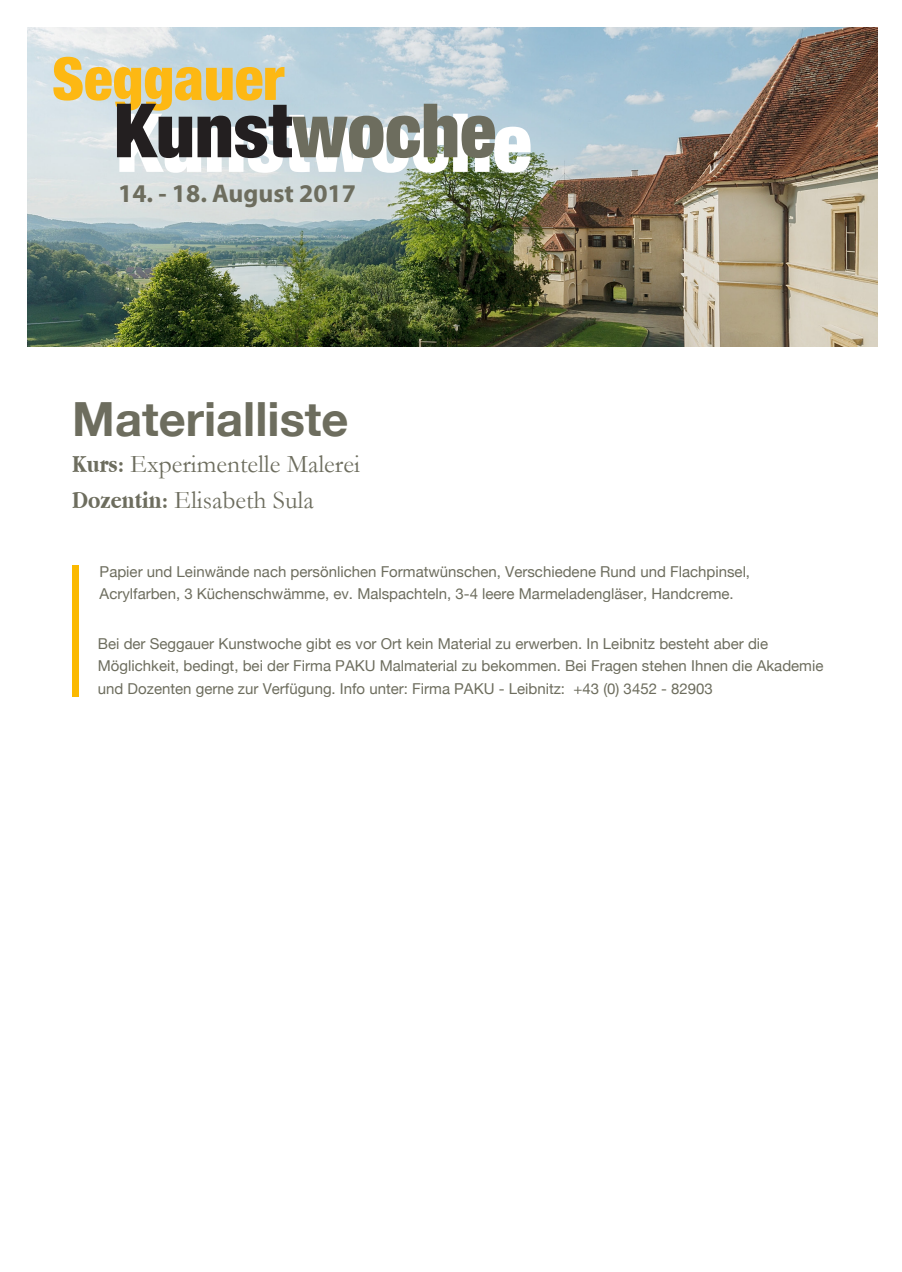
<style>
.page{position:relative;width:902px;height:1272px;background:#fff}
.page>*{position:absolute;margin:0;border:0;box-sizing:border-box;transform-origin:0 0}
.t1{font:700 47.1px "Helvetica Neue";color:#6d6d5e}
.t2{font:700 25.65px "Myriad Pro";color:#6d6d5e}
.t3{font:25.5px "Garamond";color:#6d6d5e}
.t4{font:15px/22.5px "Helvetica Neue";color:#6d6d5e}
.s1{font-family:"Apple Garamond";font-weight:700}
</style>
<div class="page">
<img style="left:28px;top:28px;width:849px;height:318px">
<svg style="left:53px;top:57px;width:477px;height:116px;background:#b7b9ab"></svg>
<div style="left:72px;top:565px;width:6px;height:131px;background:#fbb900"></div>
<h2 class="t2" style="left:118px;top:177px;width:239px">14. - 18. August 2017</h2>
<p class="t1" style="left:72px;top:390px;width:278px">Materialliste</p>
<p class="t3" style="left:72px;top:447px;width:289px"><span class="s1">Kurs:</span> Experimentelle Malerei</p>
<p class="t3" style="left:72px;top:483px;width:243px"><span class="s1">Dozentin:</span> Elisabeth Sula</p>
<p class="t4" style="left:100px;top:560px;width:652px">Papier und Leinwände nach persönlichen Formatwünschen, Verschiedene Rund und Flachpinsel,</p>
<p class="t4" style="left:100px;top:582px;width:635px">Acrylfarben, 3 Küchenschwämme, ev. Malspachteln, 3-4 leere Marmeladengläser, Handcreme.</p>
<p class="t4" style="left:98px;top:632px;width:727px">Bei der Seggauer Kunstwoche gibt es vor Ort kein Material zu erwerben. In Leibnitz besteht aber die<br>Möglichkeit, bedingt, bei der Firma PAKU Malmaterial zu bekommen. Bei Fragen stehen Ihnen die Akademie und Dozenten gerne zur Verfügung. Info unter: Firma PAKU - Leibnitz: +43 (0) 3452 - 82903</p>
</div>
